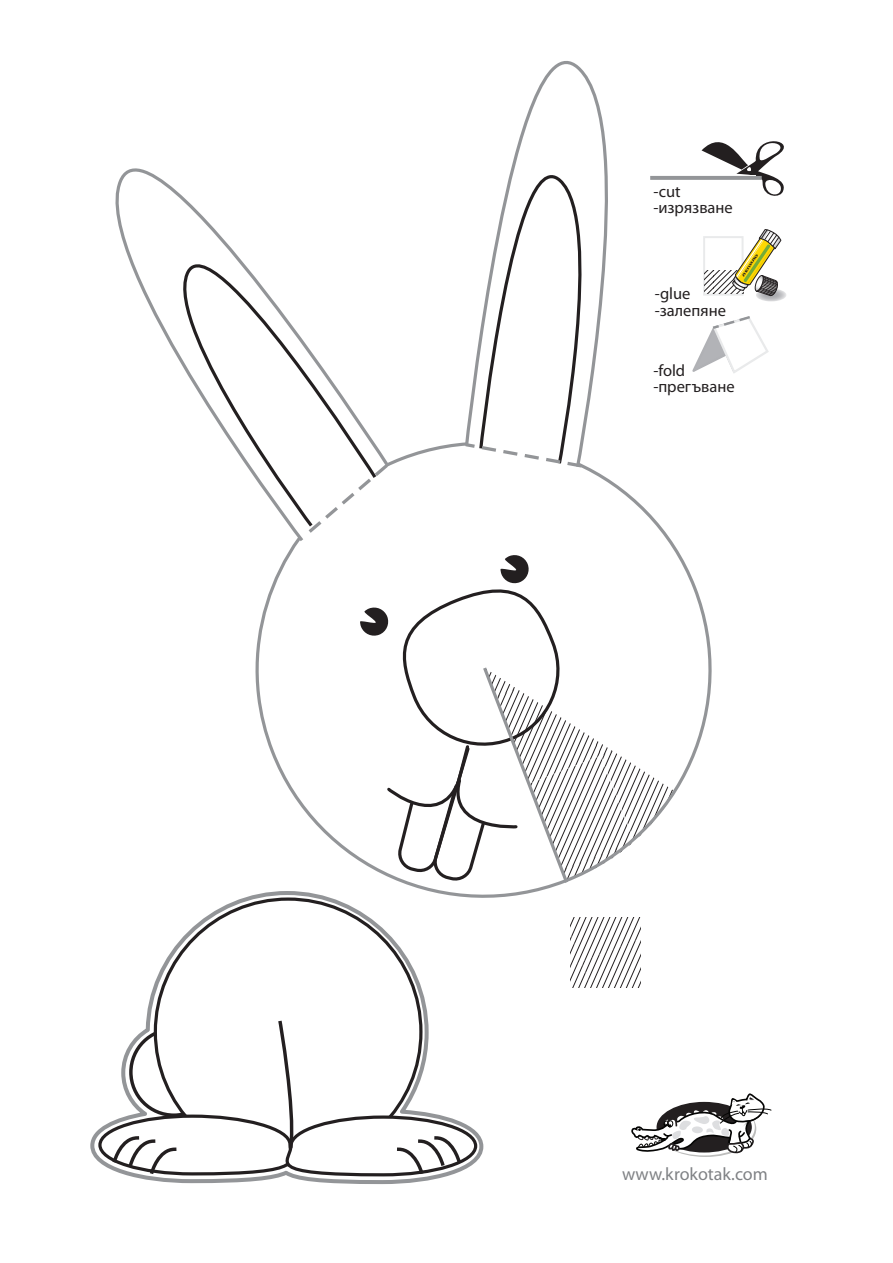
<style>
.page{position:relative;width:893px;height:1263px;background:#fff}
.page>*{position:absolute;margin:0;border:0;box-sizing:border-box;transform-origin:0 0}
.t1{font:18px "Myriad Pro";color:#808285}
.t2{font:16.5px/16.5px "Myriad Pro";color:#231f20}
.t3{font:900 3.3px "Myriad Pro";color:#231f20;scale:1.95 1}
</style>
<div class="page">
<svg style="left:701px;top:141px;width:83px;height:55px"></svg>
<div style="left:665px;top:175px;width:90px;height:33px;background:#fff"></div>
<svg style="left:652px;top:176px;width:108px;height:4px"></svg>
<svg style="left:631px;top:1093px;width:141px;height:62px"></svg>
<svg style="left:255px;top:442px;width:457px;height:486px"></svg>
<svg style="left:519px;top:61px;width:127px;height:407px"></svg>
<svg style="left:115px;top:168px;width:275px;height:374px"></svg>
<svg style="left:160px;top:218px;width:217px;height:309px"></svg>
<svg style="left:360px;top:553px;width:315px;height:332px"></svg>
<svg style="left:464px;top:140px;width:146px;height:329px"></svg>
<svg style="left:298px;top:462px;width:92px;height:80px"></svg>
<svg style="left:90px;top:889px;width:395px;height:296px"></svg>
<div style="left:155px;top:899px;width:266px;height:266px;background:#fff;border-radius:50%"></div>
<svg style="left:97px;top:1019px;width:382px;height:159px"></svg>
<svg style="left:571px;top:917px;width:70px;height:70px"></svg>
<svg style="left:692px;top:316px;width:77px;height:57px"></svg>
<svg style="left:756px;top:288px;width:30px;height:13px"></svg>
<div style="left:703px;top:236px;width:40px;height:60px;background:#fff;border:2px solid #e9eaeb"></div>
<svg style="left:705px;top:270px;width:27px;height:23px"></svg>
<svg style="left:732px;top:229px;width:50px;height:67px"></svg>
<p class="t2" style="left:653px;top:183px;width:81px">-cut -изрязване</p>
<p class="t2" style="left:655px;top:285px;width:73px">-glue -залепяне</p>
<p class="t3" style="left:741px;top:275px;width:15px;rotate:-56deg">ЛЕПИЛО</p>
<p class="t2" style="left:653px;top:362px;width:83px">-fold -прегъване</p>
<p class="t1" style="left:622px;top:1163px;width:147px">www.krokotak.com</p>
</div>
